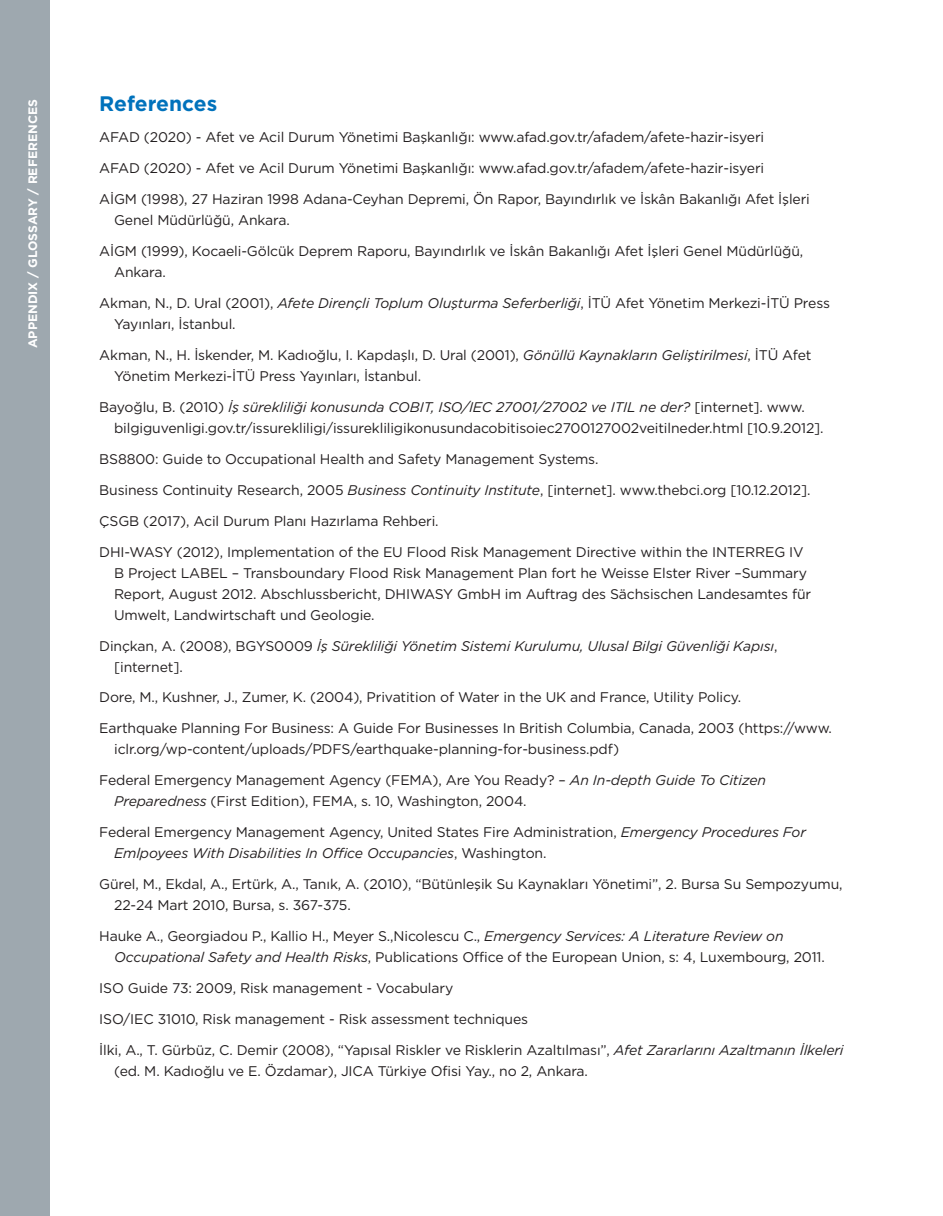
<style>
.page{position:relative;width:943px;height:1216px;background:#fff}
.page>*{position:absolute;margin:0;border:0;box-sizing:border-box;transform-origin:0 0}
.t1{font:700 21px "Gotham";color:#0072bc}
.t2{font:14px/21px "Gotham";letter-spacing:-.01em;color:#231f20}
.t3{font:italic 14px/21px "Gotham";letter-spacing:-.01em;color:#231f20}
.t4{font:700 12.25px "Gotham";color:#fff}
.s1{font-style:italic}
.s2{font-style:normal}
</style>
<div class="page">
<div style="left:0;top:0;width:50px;height:1215px;background:#9ea8af"></div>
<p class="t4" style="left:25px;top:348px;width:250px;rotate:-90deg">APPENDIX / GLOSSARY / REFERENCES</p>
<h1 class="t1" style="left:99px;top:90px;width:120px">References</h1>
<p class="t2" style="left:99px;top:126px;width:666px">AFAD (2020) - Afet ve Acil Durum Yönetimi Başkanlığı: www.afad.gov.tr/afadem/afete-hazir-isyeri</p>
<p class="t2" style="left:99px;top:157px;width:666px">AFAD (2020) - Afet ve Acil Durum Yönetimi Başkanlığı: www.afad.gov.tr/afadem/afete-hazir-isyeri</p>
<p class="t2" style="left:114px;top:188px;width:697px;text-indent:-15px">AİGM (1998), 27 Haziran 1998 Adana-Ceyhan Depremi, Ön Rapor, Bayındırlık ve İskân Bakanlığı Afet İşleri<br>Genel Müdürlüğü, Ankara.</p>
<p class="t2" style="left:114px;top:240px;width:690px;text-indent:-15px">AİGM (1999), Kocaeli-Gölcük Deprem Raporu, Bayındırlık ve İskân Bakanlığı Afet İşleri Genel Müdürlüğü,<br>Ankara.</p>
<p class="t2" style="left:114px;top:292px;width:717px;text-indent:-15px">Akman, N., D. Ural (2001), <span class="s1">Afete Dirençli Toplum Oluşturma Seferberliği</span>, İTÜ Afet Yönetim Merkezi-İTÜ Press<br>Yayınları, İstanbul.</p>
<p class="t2" style="left:114px;top:344px;width:699px;text-indent:-15px">Akman, N., H. İskender, M. Kadıoğlu, I. Kapdaşlı, D. Ural (2001), <span class="s1">Gönüllü Kaynakların Geliştirilmesi</span>, İTÜ Afet<br>Yönetim Merkezi-İTÜ Press Yayınları, İstanbul.</p>
<p class="t2" style="left:114px;top:396px;width:711px;text-indent:-15px">Bayoğlu, B. (2010) <span class="s1">İş sürekliliği konusunda COBIT, ISO/IEC 27001/27002 ve ITIL ne der?</span> [internet]. www. bilgiguvenligi.gov.tr/issurekliligi/issurekliligikonusundacobitisoiec2700127002veitilneder.html [10.9.2012].</p>
<p class="t2" style="left:99px;top:448px;width:501px">BS8800: Guide to Occupational Health and Safety Management Systems.</p>
<p class="t2" style="left:99px;top:479px;width:712px">Business Continuity Research, 2005 <span class="s1">Business Continuity Institute</span>, [internet]. www.thebci.org [10.12.2012].</p>
<p class="t2" style="left:99px;top:510px;width:341px">ÇSGB (2017), Acil Durum Planı Hazırlama Rehberi.</p>
<p class="t2" style="left:114px;top:540px;width:698px;text-indent:-15px">DHI-WASY (2012), Implementation of the EU Flood Risk Management Directive within the INTERREG IV B Project LABEL – Transboundary Flood Risk Management Plan fort he Weisse Elster River –Summary Report, August 2012. Abschlussbericht, DHIWASY GmbH im Auftrag des Sächsischen Landesamtes für Umwelt, Landwirtschaft und Geologie.</p>
<p class="t3" style="left:114px;top:634px;width:664px;text-indent:-15px"><span class="s2">Dinçkan, A. (2008), BGYS0009</span> İş Sürekliliği Yönetim Sistemi Kurulumu, Ulusal Bilgi Güvenliği Kapısı<span class="s2">, [internet].</span></p>
<p class="t2" style="left:99px;top:686px;width:643px">Dore, M., Kushner, J., Zumer, K. (2004), Privatition of Water in the UK and France, Utility Policy.</p>
<p class="t2" style="left:114px;top:717px;width:719px;text-indent:-15px">Earthquake Planning For Business: A Guide For Businesses In British Columbia, Canada, 2003 (https://www. iclr.org/wp-content/uploads/PDFS/earthquake-planning-for-business.pdf)</p>
<p class="t2" style="left:114px;top:769px;width:653px;text-indent:-15px">Federal Emergency Management Agency (FEMA), Are You Ready? – <span class="s1">An In-depth Guide To Citizen<br>Preparedness</span> (First Edition), FEMA, s. 10, Washington, 2004.</p>
<p class="t2" style="left:114px;top:821px;width:693px;text-indent:-15px">Federal Emergency Management Agency, United States Fire Administration, <span class="s1">Emergency Procedures For<br>Emlpoyees With Disabilities In Office Occupancies</span>, Washington.</p>
<p class="t2" style="left:114px;top:873px;width:730px;text-indent:-15px">Gürel, M., Ekdal, A., Ertürk, A., Tanık, A. (2010), “Bütünleşik Su Kaynakları Yönetimi”, 2. Bursa Su Sempozyumu,<br>22-24 Mart 2010, Bursa, s. 367-375.</p>
<p class="t2" style="left:114px;top:925px;width:712px;text-indent:-15px">Hauke A., Georgiadou P., Kallio H., Meyer S.,Nicolescu C., <span class="s1">Emergency Services: A Literature Review on<br>Occupational Safety and Health Risks</span>, Publications Office of the European Union, s: 4, Luxembourg, 2011.</p>
<p class="t2" style="left:99px;top:977px;width:355px">ISO Guide 73: 2009, Risk management - Vocabulary</p>
<p class="t2" style="left:99px;top:1008px;width:430px">ISO/IEC 31010, Risk management - Risk assessment techniques</p>
<p class="t2" style="left:114px;top:1039px;width:731px;text-indent:-15px">İlki, A., T. Gürbüz, C. Demir (2008), “Yapısal Riskler ve Risklerin Azaltılması”, <span class="s1">Afet Zararlarını Azaltmanın İlkeleri </span>(ed. M. Kadıoğlu ve E. Özdamar), JICA Türkiye Ofisi Yay., no 2, Ankara.</p>
</div>
